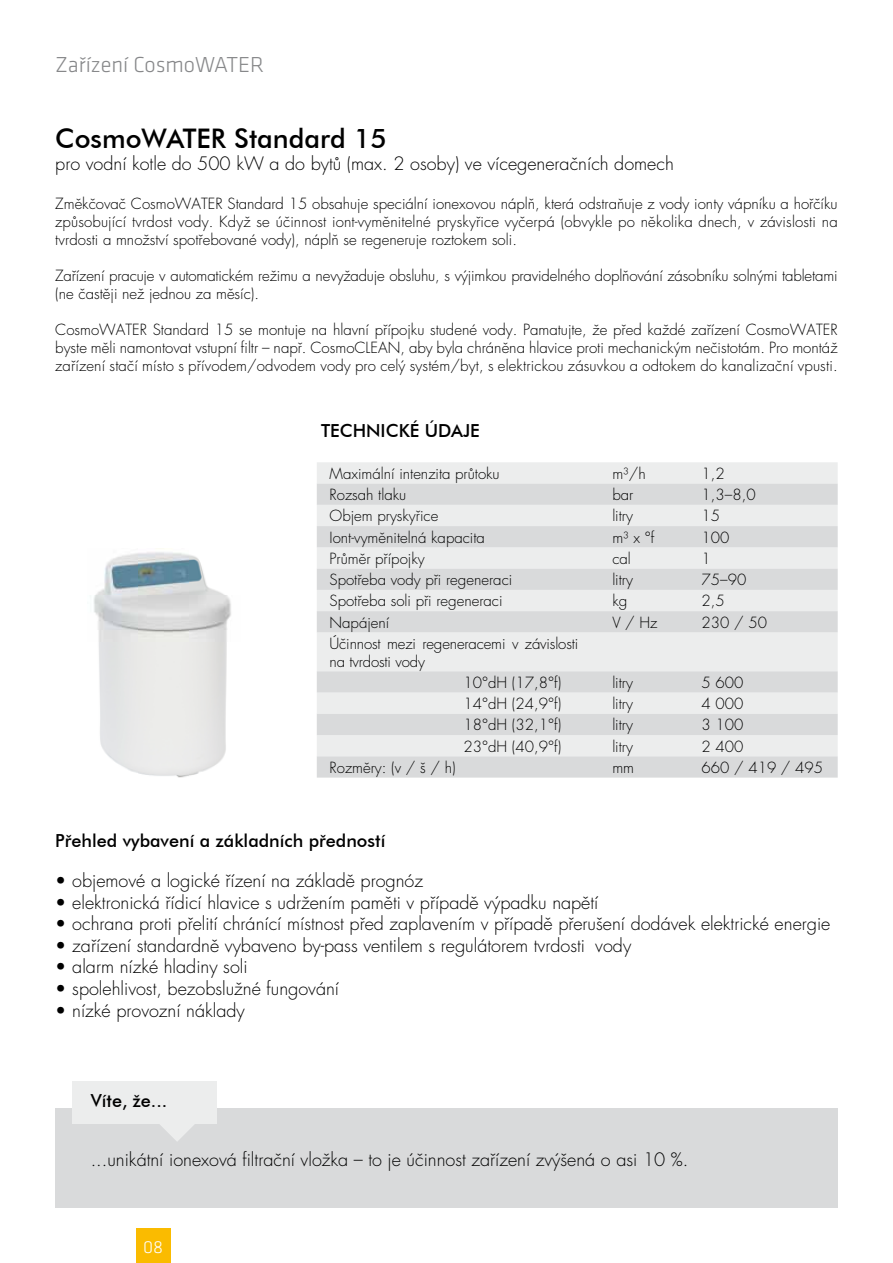
<style>
.page{position:relative;width:893px;height:1263px;background:#fff}
.page>*{position:absolute;margin:0;border:0;box-sizing:border-box;transform-origin:0 0}
.t1{font:500 27px "Futura CE";color:#000}
.t2{font:300 22.5px "GC Klavika";color:#87888a}
.t3{font:18px "Futura CE Light";color:#000}
.t4{font:500 18px "Futura CE";color:#000}
.t5{font:300 18px "GC Klavika";color:#fff}
.t6{font:15px/18px "Futura CE Light";color:#000;text-align:justify}
</style>
<div class="page">
<div style="left:136px;top:1229px;width:34px;height:34px;background:#fabb00"></div>
<img style="left:93px;top:548px;width:138px;height:230px">
<div style="left:317px;top:462px;width:521px;height:22px;background:#eceded"></div>
<svg style="left:317px;top:484px;width:521px;height:294px"></svg>
<div style="left:55px;top:1108px;width:783px;height:100px;background:#d9dadb"></div>
<div style="left:72px;top:1081px;width:145px;height:42px;background:#eceded"></div>
<svg style="left:153px;top:1123px;width:47px;height:18px"></svg>
<h2 class="t2" style="left:55px;top:51px;width:210px">Zařízení CosmoWATER</h2>
<h1 class="t1" style="left:55px;top:122px;width:333px">CosmoWATER Standard 15</h1>
<p class="t3" style="left:55px;top:153px;width:620px">pro vodní kotle do 500 kW a do bytů (max. 2 osoby) ve vícegeneračních domech</p>
<p class="t6" style="left:55px;top:196px;width:784px">Změkčovač CosmoWATER Standard 15 obsahuje speciální ionexovou náplň, která odstraňuje z vody ionty vápníku a hořčíku způsobující tvrdost vody. Když se účinnost iont-vyměnitelné pryskyřice vyčerpá (obvykle po několika dnech, v závislosti na tvrdosti a množství spotřebované vody), náplň se regeneruje roztokem soli.</p>
<p class="t6" style="left:55px;top:268px;width:784px">Zařízení pracuje v automatickém režimu a nevyžaduje obsluhu, s výjimkou pravidelného doplňování zásobníku solnými tabletami (ne častěji než jednou za měsíc).</p>
<p class="t6" style="left:55px;top:322px;width:784px">CosmoWATER Standard 15 se montuje na hlavní přípojku studené vody. Pamatujte, že před každé zařízení CosmoWATER byste měli namontovat vstupní filtr – např. CosmoCLEAN, aby byla chráněna hlavice proti mechanickým nečistotám. Pro montáž zařízení stačí místo s přívodem/odvodem vody pro celý systém/byt, s elektrickou zásuvkou a odtokem do kanalizační vpusti.</p>
<p class="t4" style="left:321px;top:419px;width:160px">TECHNICKÉ ÚDAJE</p>
<p class="t6" style="left:330px;top:465px;width:172px">Maximální intenzita průtoku</p>
<p class="t6" style="left:612px;top:465px;width:35px">m³/h</p>
<p class="t6" style="left:702px;top:465px;width:25px">1,2</p>
<p class="t6" style="left:330px;top:486px;width:78px">Rozsah tlaku</p>
<p class="t6" style="left:612px;top:486px;width:22px">bar</p>
<p class="t6" style="left:702px;top:486px;width:55px">1,3–8,0</p>
<p class="t6" style="left:330px;top:508px;width:110px">Objem pryskyřice</p>
<p class="t6" style="left:612px;top:508px;width:22px">litry</p>
<p class="t6" style="left:702px;top:508px;width:20px">15</p>
<p class="t6" style="left:330px;top:529px;width:157px">Iont-vyměnitelná kapacita</p>
<p class="t6" style="left:612px;top:529px;width:43px">m³ x °f</p>
<p class="t6" style="left:702px;top:529px;width:29px">100</p>
<p class="t6" style="left:330px;top:550px;width:97px">Průměr přípojky</p>
<p class="t6" style="left:612px;top:550px;width:20px">cal</p>
<p class="t6" style="left:702px;top:550px;width:11px">1</p>
<p class="t6" style="left:330px;top:571px;width:184px">Spotřeba vody při regeneraci</p>
<p class="t6" style="left:612px;top:571px;width:22px">litry</p>
<p class="t6" style="left:702px;top:571px;width:46px">75–90</p>
<p class="t6" style="left:330px;top:593px;width:175px">Spotřeba soli při regeneraci</p>
<p class="t6" style="left:612px;top:593px;width:16px">kg</p>
<p class="t6" style="left:702px;top:593px;width:25px">2,5</p>
<p class="t6" style="left:330px;top:614px;width:61px">Napájení</p>
<p class="t6" style="left:612px;top:614px;width:47px">V / Hz</p>
<p class="t6" style="left:702px;top:614px;width:67px">230 / 50</p>
<p class="t6" style="left:330px;top:635px;width:250px">Účinnost mezi regeneracemi v závislosti na tvrdosti vody</p>
<p class="t6" style="left:464px;top:674px;width:99px">10°dH (17,8°f)</p>
<p class="t6" style="left:612px;top:674px;width:22px">litry</p>
<p class="t6" style="left:702px;top:674px;width:43px">5 600</p>
<p class="t6" style="left:464px;top:695px;width:99px">14°dH (24,9°f)</p>
<p class="t6" style="left:612px;top:695px;width:22px">litry</p>
<p class="t6" style="left:702px;top:695px;width:43px">4 000</p>
<p class="t6" style="left:464px;top:717px;width:99px">18°dH (32,1°f)</p>
<p class="t6" style="left:612px;top:717px;width:22px">litry</p>
<p class="t6" style="left:702px;top:717px;width:43px">3 100</p>
<p class="t6" style="left:464px;top:738px;width:99px">23°dH (40,9°f)</p>
<p class="t6" style="left:612px;top:738px;width:22px">litry</p>
<p class="t6" style="left:702px;top:738px;width:43px">2 400</p>
<p class="t6" style="left:330px;top:759px;width:128px">Rozměry: (v / š / h)</p>
<p class="t6" style="left:612px;top:759px;width:23px">mm</p>
<p class="t6" style="left:702px;top:759px;width:123px">660 / 419 / 495</p>
<p class="t4" style="left:55px;top:830px;width:332px">Pøehled vybavení a základních pøedností</p>
<p class="t3" style="left:55px;top:870px;width:369px">• objemové a logické řízení na základě prognóz</p>
<p class="t3" style="left:55px;top:892px;width:545px">• elektronická řídicí hlavice s udržením paměti v případě výpadku napětí</p>
<p class="t3" style="left:55px;top:913px;width:777px">• ochrana proti přelití chránící místnost před zaplavením v případě přerušení dodávek elektrické energie</p>
<p class="t3" style="left:55px;top:935px;width:577px">• zařízení standardně vybaveno by-pass ventilem s regulátorem tvrdosti vody</p>
<p class="t3" style="left:55px;top:956px;width:194px">• alarm nízké hladiny soli</p>
<p class="t3" style="left:55px;top:978px;width:285px">• spolehlivost, bezobslužné fungování</p>
<p class="t3" style="left:55px;top:1000px;width:191px">• nízké provozní náklady</p>
<p class="t4" style="left:91px;top:1089px;width:78px">Víte, že...</p>
<p class="t3" style="left:91px;top:1150px;width:599px">...unikátní ionexová filtrační vložka – to je účinnost zařízení zvýšená o asi 10 %.</p>
<p class="t5" style="left:143px;top:1236px;width:22px">08</p>
</div>
